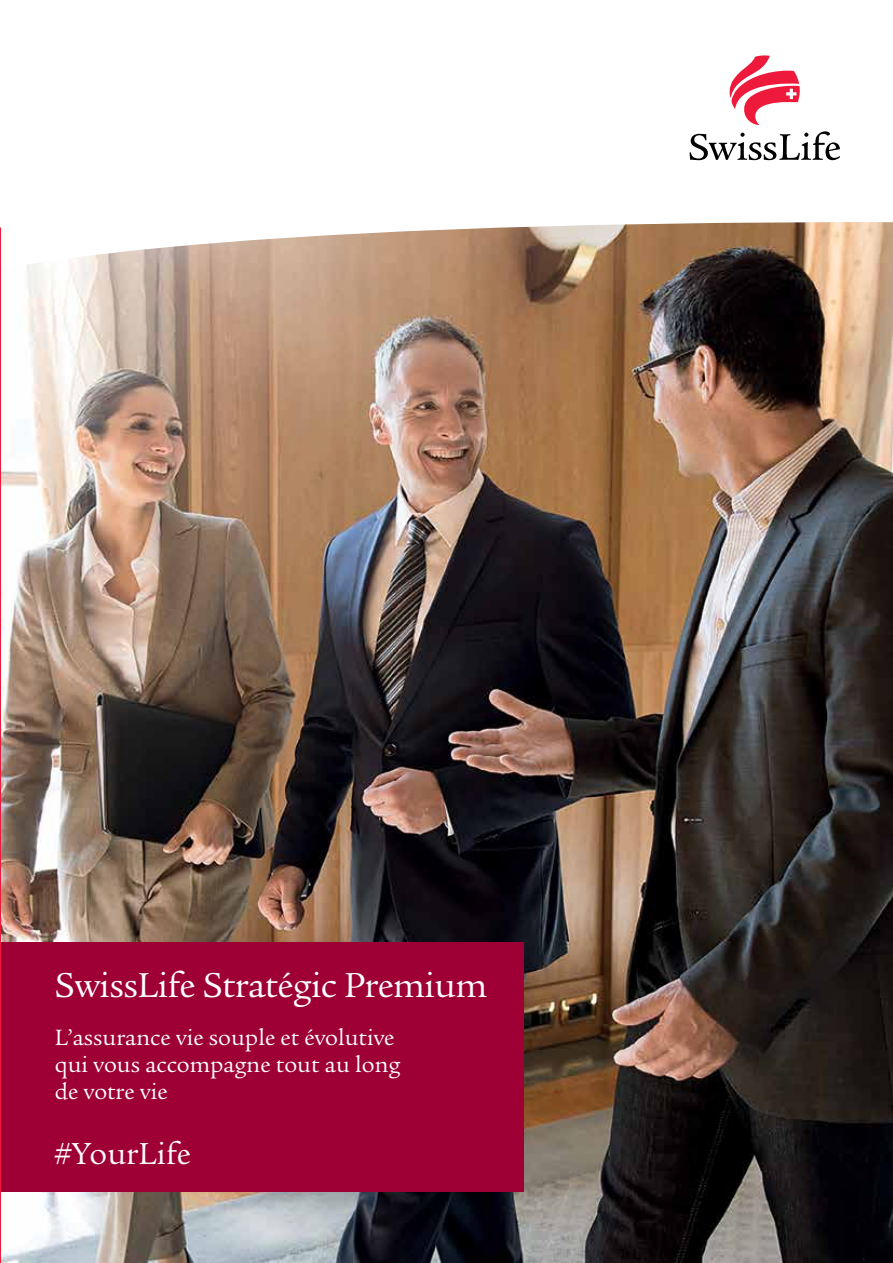
<style>
.page{position:relative;width:893px;height:1263px;background:#fff}
.page>*{position:absolute;margin:0;border:0;box-sizing:border-box;transform-origin:0 0}
.t1{font:37.5px "Legacy Serif";letter-spacing:-.015em;color:#fff}
.t2{font:33px "Legacy Serif LT";color:#fff}
.t3{font:24px/27px "Legacy Serif";color:#fff}
</style>
<div class="page">
<img style="left:1px;top:274px;width:892px;height:989px">
<div style="left:0;top:942px;width:523px;height:249px;background:#9e0036"></div>
<svg style="left:27px;top:89px;width:866px;height:185px"></svg>
<svg style="left:730px;top:55px;width:70px;height:70px"></svg>
<svg style="left:690px;top:131px;width:150px;height:29px"></svg>
<svg style="left:0;top:227px;width:22px;height:53px"></svg>
<h1 class="t1" style="left:55px;top:964px;width:434px">SwissLife Stratégic Premium</h1>
<p class="t3" style="left:55px;top:1024px;width:347px">L’assurance vie souple et évolutive qui vous accompagne tout au long de votre vie</p>
<h2 class="t2" style="left:55px;top:1135px;width:137px">#YourLife</h2>
</div>
